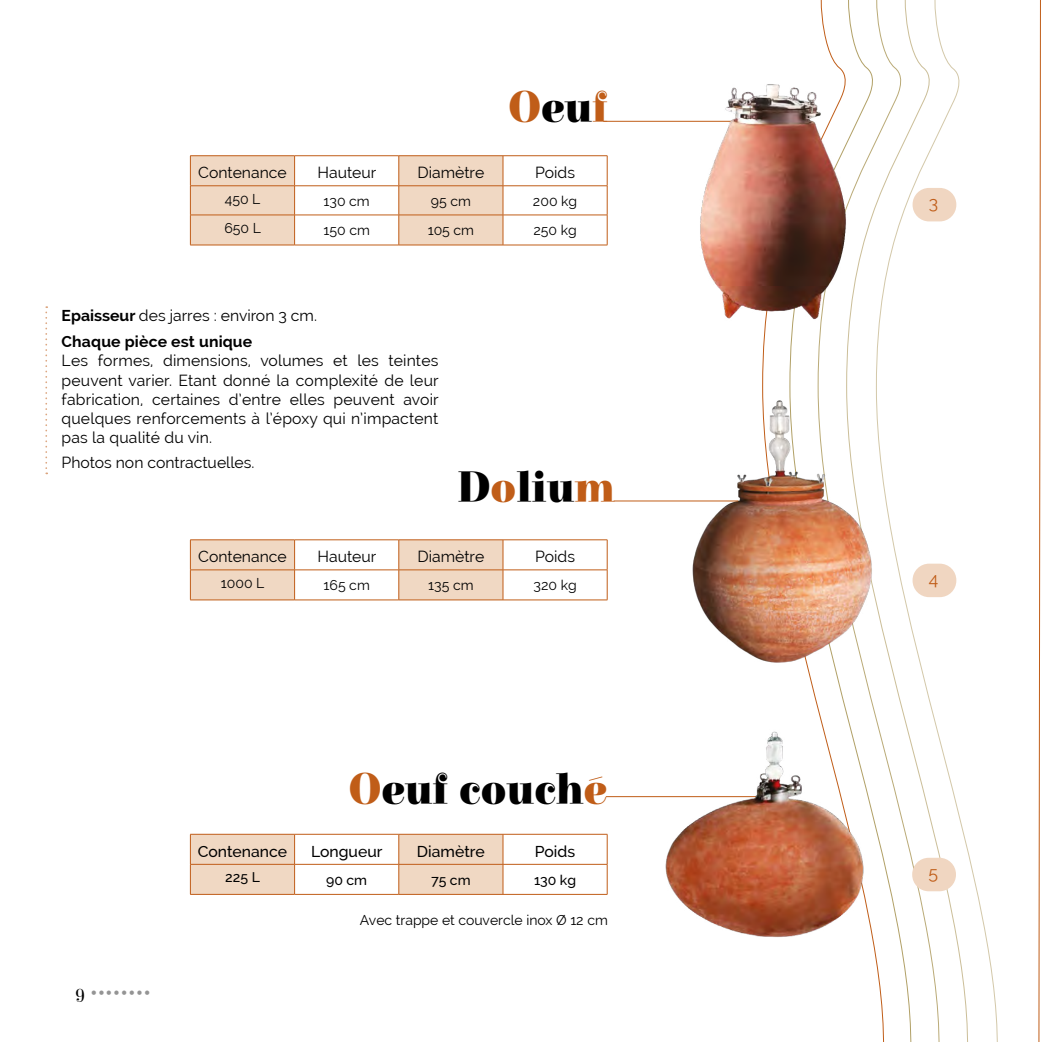
<style>
.page{position:relative;width:1042px;height:1042px;background:#fff}
.page>*{position:absolute;margin:0;border:0;box-sizing:border-box;transform-origin:0 0}
.t1{font:900 43.75px "Elsie";color:#000}
.t2{font:900 43.75px "Elsie";color:#c05d18}
.t3{font:17.5px "Raleway";color:#c05d18}
.t4{font:15.75px/19.2px "Raleway";color:#000;text-align:justify}
.t5{font:700 15.75px/25.9px "Raleway";letter-spacing:.01em;color:#000}
.t6{font:500 15.75px "Raleway";color:#000}
.t7{font:14px "Raleway";color:#000}
.t8{font:500 14px "Raleway";color:#000}
.t9{font:14px "Elsie";color:#949494}
.s1{color:#000}
.s2{font-weight:400}
.s3{color:#c05d18}
.s4{font-size:19.25px;color:#000}
</style>
<div class="page">
<svg style="left:876px;top:0;width:165px;height:1042px"></svg>
<img style="left:639px;top:392px;width:273px;height:281px">
<svg style="left:191px;top:835px;width:312px;height:59px"></svg>
<hr style="left:190px;top:834px;width:105px;height:1px;background:#c05d18">
<hr style="left:190px;top:834px;width:1px;height:30px;background:#c05d18">
<hr style="left:295px;top:834px;width:104px;height:1px;background:#c05d18">
<hr style="left:503px;top:834px;width:104px;height:1px;background:#c05d18">
<hr style="left:190px;top:864px;width:1px;height:30px;background:#c05d18">
<hr style="left:294px;top:834px;width:1px;height:30px;background:#c05d18">
<hr style="left:607px;top:834px;width:1px;height:30px;background:#c05d18">
<hr style="left:190px;top:864px;width:105px;height:1px;background:#c05d18">
<hr style="left:295px;top:864px;width:104px;height:1px;background:#c05d18">
<hr style="left:294px;top:864px;width:1px;height:30px;background:#c05d18">
<hr style="left:503px;top:864px;width:104px;height:1px;background:#c05d18">
<hr style="left:607px;top:864px;width:1px;height:30px;background:#c05d18">
<hr style="left:190px;top:894px;width:105px;height:1px;background:#c05d18">
<hr style="left:295px;top:894px;width:104px;height:1px;background:#c05d18">
<hr style="left:503px;top:894px;width:104px;height:1px;background:#c05d18">
<hr style="left:399px;top:834px;width:104px;height:1px;background:#c05d18">
<hr style="left:398px;top:834px;width:1px;height:30px;background:#c05d18">
<hr style="left:503px;top:834px;width:1px;height:30px;background:#c05d18">
<hr style="left:399px;top:864px;width:104px;height:1px;background:#c05d18">
<hr style="left:398px;top:864px;width:1px;height:30px;background:#c05d18">
<hr style="left:503px;top:864px;width:1px;height:30px;background:#c05d18">
<hr style="left:399px;top:894px;width:104px;height:1px;background:#c05d18">
<hr style="left:190px;top:155px;width:105px;height:1px;background:#c05d18">
<hr style="left:295px;top:155px;width:104px;height:1px;background:#c05d18">
<hr style="left:503px;top:155px;width:104px;height:1px;background:#c05d18">
<hr style="left:607px;top:156px;width:1px;height:30px;background:#c05d18">
<hr style="left:503px;top:185px;width:104px;height:1px;background:#c05d18">
<svg style="left:607px;top:186px;width:1px;height:29px"></svg>
<hr style="left:503px;top:215px;width:104px;height:1px;background:#c05d18">
<hr style="left:607px;top:215px;width:1px;height:30px;background:#c05d18">
<hr style="left:190px;top:245px;width:105px;height:1px;background:#c05d18">
<hr style="left:295px;top:245px;width:104px;height:1px;background:#c05d18">
<hr style="left:503px;top:245px;width:104px;height:1px;background:#c05d18">
<hr style="left:399px;top:155px;width:104px;height:1px;background:#c05d18">
<svg style="left:190px;top:156px;width:314px;height:89px"></svg>
<hr style="left:399px;top:215px;width:104px;height:1px;background:#c05d18">
<hr style="left:398px;top:215px;width:1px;height:30px;background:#c05d18">
<hr style="left:503px;top:215px;width:1px;height:30px;background:#c05d18">
<hr style="left:399px;top:245px;width:104px;height:1px;background:#c05d18">
<svg style="left:191px;top:540px;width:312px;height:59px"></svg>
<hr style="left:190px;top:539px;width:105px;height:1px;background:#c05d18">
<hr style="left:190px;top:540px;width:1px;height:30px;background:#c05d18">
<hr style="left:295px;top:539px;width:104px;height:1px;background:#c05d18">
<hr style="left:503px;top:539px;width:104px;height:1px;background:#c05d18">
<hr style="left:190px;top:570px;width:1px;height:30px;background:#c05d18">
<hr style="left:294px;top:540px;width:1px;height:30px;background:#c05d18">
<hr style="left:607px;top:540px;width:1px;height:30px;background:#c05d18">
<hr style="left:190px;top:569px;width:105px;height:1px;background:#c05d18">
<hr style="left:295px;top:569px;width:104px;height:1px;background:#c05d18">
<hr style="left:294px;top:570px;width:1px;height:30px;background:#c05d18">
<hr style="left:503px;top:569px;width:104px;height:1px;background:#c05d18">
<hr style="left:607px;top:570px;width:1px;height:30px;background:#c05d18">
<hr style="left:190px;top:599px;width:105px;height:1px;background:#c05d18">
<hr style="left:295px;top:599px;width:104px;height:1px;background:#c05d18">
<hr style="left:503px;top:599px;width:104px;height:1px;background:#c05d18">
<hr style="left:399px;top:539px;width:104px;height:1px;background:#c05d18">
<hr style="left:398px;top:540px;width:1px;height:30px;background:#c05d18">
<hr style="left:503px;top:540px;width:1px;height:30px;background:#c05d18">
<hr style="left:399px;top:569px;width:104px;height:1px;background:#c05d18">
<hr style="left:398px;top:570px;width:1px;height:30px;background:#c05d18">
<hr style="left:503px;top:570px;width:1px;height:30px;background:#c05d18">
<hr style="left:399px;top:599px;width:104px;height:1px;background:#c05d18">
<hr style="left:614px;top:500px;width:124px;height:1px;background:#c05d18">
<hr style="left:603px;top:121px;width:133px;height:1px;background:#c05d18">
<hr style="left:606px;top:796px;width:179px;height:1px;background:#c05d18">
<img style="left:650px;top:725px;width:228px;height:241px">
<img style="left:657px;top:71px;width:230px;height:254px">
<div style="left:912px;top:188px;width:44px;height:33px;background:#f0d6c1;border-radius:17px"></div>
<div style="left:912px;top:564px;width:44px;height:33px;background:#f0d6c1;border-radius:17px"></div>
<div style="left:912px;top:858px;width:44px;height:33px;background:#f0d6c1;border-radius:17px"></div>
<svg style="left:45px;top:306px;width:2px;height:168px"></svg>
<h1 class="t2" style="left:508px;top:84px;width:101px">O<span class="s1">eu</span>f</h1>
<p class="t4" style="left:198px;top:163px;width:90px">Contenance</p>
<p class="t4" style="left:317px;top:163px;width:60px">Hauteur</p>
<p class="t4" style="left:417px;top:163px;width:68px">Diamètre</p>
<p class="t4" style="left:535px;top:163px;width:41px">Poids</p>
<p class="t7" style="left:225px;top:191px;width:37px">450 L</p>
<p class="t7" style="left:324px;top:193px;width:48px">130 cm</p>
<p class="t7" style="left:431px;top:193px;width:42px">95 cm</p>
<p class="t7" style="left:533px;top:193px;width:46px">200 kg</p>
<p class="t7" style="left:224px;top:220px;width:38px">650 L</p>
<p class="t7" style="left:323px;top:222px;width:48px">150 cm</p>
<p class="t7" style="left:428px;top:222px;width:48px">105 cm</p>
<p class="t7" style="left:533px;top:222px;width:45px">250 kg</p>
<p class="t5" style="left:62px;top:303px;width:257px">Epaisseur <span class="s2">des jarres : environ 3 cm.<br></span>Chaque pièce est unique</p>
<p class="t4" style="left:62px;top:351px;width:379px">Les formes, dimensions, volumes et les teintes peuvent varier. Etant donné la complexité de leur fabrication, certaines d’entre elles peuvent avoir quelques renforcements à l’époxy qui n’impactent pas la qualité du vin.</p>
<p class="t4" style="left:62px;top:452px;width:194px">Photos non contractuelles.</p>
<h1 class="t1" style="left:457px;top:463px;width:159px">D<span class="s3">o</span>liu<span class="s3">m</span></h1>
<p class="t4" style="left:198px;top:547px;width:90px">Contenance</p>
<p class="t4" style="left:317px;top:547px;width:60px">Hauteur</p>
<p class="t4" style="left:417px;top:547px;width:68px">Diamètre</p>
<p class="t4" style="left:535px;top:547px;width:41px">Poids</p>
<p class="t7" style="left:221px;top:575px;width:45px">1000 L</p>
<p class="t7" style="left:323px;top:577px;width:48px">165 cm</p>
<p class="t7" style="left:428px;top:577px;width:47px">135 cm</p>
<p class="t7" style="left:533px;top:577px;width:45px">320 kg</p>
<h1 class="t1" style="left:349px;top:765px;width:260px"><span class="s3">O</span>euf couch<span class="s3">é</span></h1>
<p class="t6" style="left:198px;top:842px;width:91px">Contenance</p>
<p class="t6" style="left:311px;top:842px;width:73px">Longueur</p>
<p class="t6" style="left:417px;top:842px;width:69px">Diamètre</p>
<p class="t6" style="left:535px;top:842px;width:42px">Poids</p>
<p class="t8" style="left:225px;top:869px;width:36px">225 L</p>
<p class="t8" style="left:326px;top:871px;width:43px">90 cm</p>
<p class="t8" style="left:431px;top:871px;width:41px">75 cm</p>
<p class="t8" style="left:534px;top:871px;width:44px">130 kg</p>
<p class="t9" style="left:74px;top:986px;width:78px"><span class="s4">9</span> ••••••••</p>
<p class="t7" style="left:360px;top:912px;width:249px">Avec trappe et couvercle inox Ø 12 cm</p>
<p class="t3" style="left:929px;top:193px;width:11px">3</p>
<p class="t3" style="left:929px;top:569px;width:11px">4</p>
<p class="t3" style="left:928px;top:863px;width:11px">5</p>
</div>
